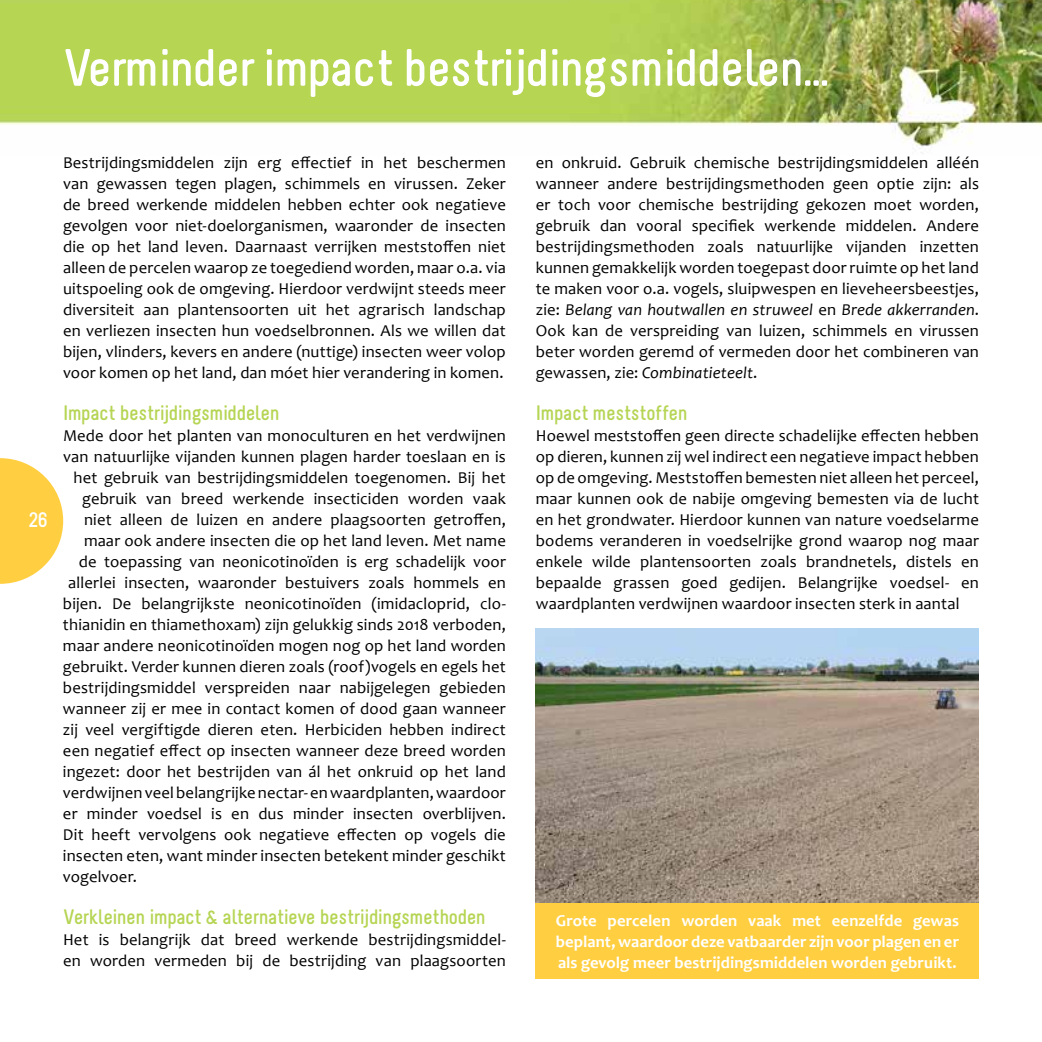
<style>
.page{position:relative;width:1042px;height:1042px;background:#fff}
.page>*{position:absolute;margin:0;border:0;box-sizing:border-box;transform-origin:0 0}
.t1{font:700 52.5px "Melbourne";letter-spacing:-.01em;color:#fff}
.t2{font:700 21px "Melbourne";letter-spacing:-.01em;color:#b6d554}
.t3{font:700 21px "Melbourne";color:#fff}
.t4{font:16.62px/21px "Candara";letter-spacing:.01em;color:#000;text-align:justify}
.t5{font:700 16.62px/21px "Candara";letter-spacing:.005em;color:#fff;text-align:justify}
.s1{font-style:italic}
</style>
<div class="page">
<img style="left:0;top:0;width:1042px;height:154px">
<svg style="left:0;top:458px;width:63px;height:126px"></svg>
<img style="left:536px;top:629px;width:443px;height:274px">
<div style="left:536px;top:903px;width:443px;height:76px;background:#ffcf41"></div>
<h1 class="t1" style="left:63px;top:40px;width:767px">Verminder impact bestrijdingsmiddelen...</h1>
<p class="t3" style="left:29px;top:508px;width:20px">26</p>
<p class="t4" style="left:63px;top:152px;width:444px">Bestrijdingsmiddelen zijn erg effectief in het beschermen van gewassen tegen plagen, schimmels en virussen. Zeker de breed werkende middelen hebben echter ook negatieve gevolgen voor niet-doelorganismen, waaronder de insecten die op het land leven. Daarnaast verrijken meststoffen niet alleen de percelen waarop ze toegediend worden, maar o.a. via uitspoeling ook de omgeving. Hierdoor verdwijnt steeds meer diversiteit aan plantensoorten uit het agrarisch landschap en verliezen insecten hun voedselbronnen. Als we willen dat bijen, vlinders, kevers en andere (nuttige) insecten weer volop voor komen op het land, dan móet hier verandering in komen.</p>
<p class="t2" style="left:63px;top:402px;width:218px">Impact bestrijdingsmiddelen</p>
<p class="t4" style="left:63px;top:425px;width:444px">Mede door het planten van monoculturen en het verdwijnen</p>
<p class="t4" style="left:63px;top:446px;width:444px">van natuurlijke vijanden kunnen plagen harder toeslaan en is</p>
<p class="t4" style="left:74px;top:467px;width:434px">het gebruik van bestrijdingsmiddelen toegenomen. Bij het</p>
<p class="t4" style="left:82px;top:488px;width:425px">gebruik van breed werkende insecticiden worden vaak</p>
<p class="t4" style="left:84px;top:509px;width:423px">niet alleen de luizen en andere plaagsoorten getroffen,</p>
<p class="t4" style="left:84px;top:530px;width:423px">maar ook andere insecten die op het land leven. Met name</p>
<p class="t4" style="left:79px;top:551px;width:429px">de toepassing van neonicotinoïden is erg schadelijk voor</p>
<p class="t4" style="left:68px;top:572px;width:439px">allerlei insecten, waaronder bestuivers zoals hommels en</p>
<p class="t4" style="left:63px;top:593px;width:444px">bijen. De belangrijkste neonicotinoïden (imidacloprid, clo-</p>
<p class="t4" style="left:63px;top:614px;width:444px">thianidin en thiamethoxam) zijn gelukkig sinds 2018 verboden,</p>
<p class="t4" style="left:63px;top:635px;width:444px">maar andere neonicotinoïden mogen nog op het land worden</p>
<p class="t4" style="left:63px;top:656px;width:444px">gebruikt. Verder kunnen dieren zoals (roof)vogels en egels het</p>
<p class="t4" style="left:63px;top:677px;width:444px">bestrijdingsmiddel verspreiden naar nabijgelegen gebieden</p>
<p class="t4" style="left:63px;top:698px;width:444px">wanneer zij er mee in contact komen of dood gaan wanneer</p>
<p class="t4" style="left:63px;top:719px;width:444px">zij veel vergiftigde dieren eten. Herbiciden hebben indirect</p>
<p class="t4" style="left:63px;top:740px;width:444px">een negatief effect op insecten wanneer deze breed worden</p>
<p class="t4" style="left:63px;top:761px;width:444px">ingezet: door het bestrijden van ál het onkruid op het land</p>
<p class="t4" style="left:63px;top:782px;width:444px">verdwijnen veel belangrijke nectar- en waardplanten, waardoor</p>
<p class="t4" style="left:63px;top:803px;width:444px">er minder voedsel is en dus minder insecten overblijven.</p>
<p class="t4" style="left:63px;top:824px;width:444px">Dit heeft vervolgens ook negatieve effecten op vogels die</p>
<p class="t4" style="left:63px;top:845px;width:444px">insecten eten, want minder insecten betekent minder geschikt</p>
<p class="t4" style="left:63px;top:866px;width:75px">vogelvoer.</p>
<p class="t2" style="left:63px;top:906px;width:424px">Verkleinen impact &amp; alternatieve bestrijdingsmethoden</p>
<p class="t4" style="left:63px;top:929px;width:444px">Het is belangrijk dat breed werkende bestrijdingsmiddel&shy;en worden vermeden bij de bestrijding van plaagsoorten</p>
<p class="t4" style="left:536px;top:152px;width:445px">en onkruid. Gebruik chemische bestrijdingsmiddelen alléén wanneer andere bestrijdingsmethoden geen optie zijn: als er toch voor chemische bestrijding gekozen moet worden, gebruik dan vooral specifiek werkende middelen. Andere bestrijdingsmethoden zoals natuurlijke vijanden inzetten kunnen gemakkelijk worden toegepast door ruimte op het land te maken voor o.a. vogels, sluipwespen en lieveheersbeestjes, zie: <span class="s1">Belang van houtwallen en struweel</span> en <span class="s1">Brede akkerranden</span>.<br>Ook kan de verspreiding van luizen, schimmels en virussen beter worden geremd of vermeden door het combineren van gewassen, zie: <span class="s1">Combinatieteelt</span>.</p>
<p class="t2" style="left:536px;top:402px;width:153px">Impact meststoffen</p>
<p class="t4" style="left:536px;top:425px;width:445px">Hoewel meststoffen geen directe schadelijke effecten hebben op dieren, kunnen zij wel indirect een negatieve impact hebben op de omgeving. Meststoffen bemesten niet alleen het perceel, maar kunnen ook de nabije omgeving bemesten via de lucht en het grondwater. Hierdoor kunnen van nature voedselarme bodems veranderen in voedselrijke grond waarop nog maar enkele wilde plantensoorten zoals brandnetels, distels en bepaalde grassen goed gedijen. Belangrijke voedsel- en waardplanten verdwijnen waardoor insecten sterk in aantal</p>
<p class="t5" style="left:556px;top:909px;width:405px">Grote percelen worden vaak met eenzelfde gewas beplant, waardoor deze vatbaarder zijn voor plagen en er als gevolg meer bestrijdingsmiddelen worden gebruikt.</p>
</div>
